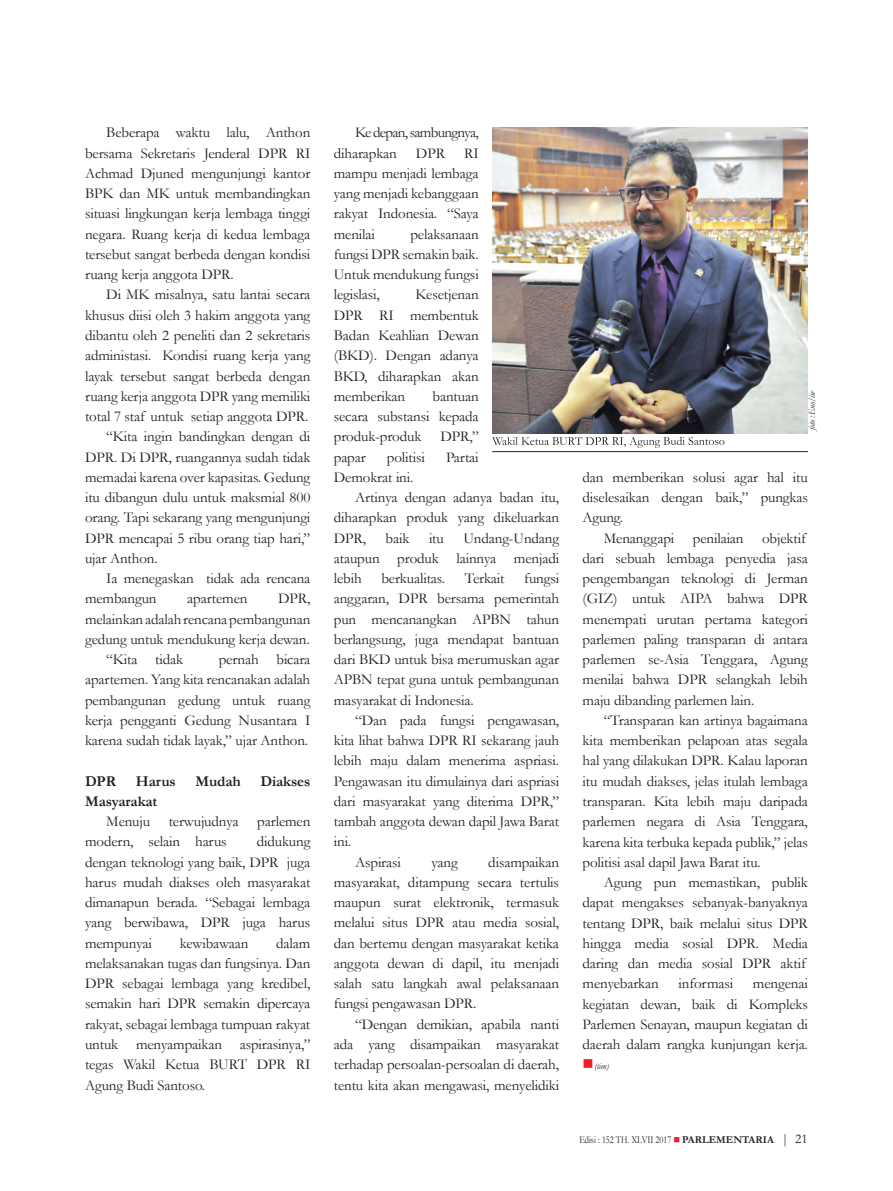
<style>
.page{position:relative;width:893px;height:1191px;background:#fff}
.page>*{position:absolute;margin:0;border:0;box-sizing:border-box;transform-origin:0 0}
.t1{font:15px/20.2px "Garamond";letter-spacing:-.01em;color:#231f20;text-align:justify}
.t2{font:700 15px "Garamond";letter-spacing:-.01em;color:#231f20}
.t3{font:15px/20.2px "Garamond";letter-spacing:-.045em;color:#231f20}
.t4{font:10.5px "Garamond";color:#231f20;scale:.8 1}
.t5{font:italic 9px "Garamond";letter-spacing:-.03em;color:#231f20}
.s1{color:#ee1d23}
.s2{font-weight:700}
.s3{font-size:13.5px}
</style>
<div class="page">
<img style="left:492px;top:128px;width:316px;height:305px">
<hr style="left:492px;top:451px;width:316px;height:1px;background:#231f20">
<svg style="left:492px;top:437px;width:232px;height:11px"></svg>
<p class="t1" style="left:85px;top:122px;width:227px;text-indent:21px">Beberapa waktu lalu, Anthon bersama Sekretaris Jenderal DPR RI Achmad Djuned mengunjungi kantor BPK dan MK untuk membandingkan situasi lingkungan kerja lembaga tinggi negara. Ruang kerja di kedua lembaga tersebut sangat berbeda dengan kondisi ruang kerja anggota DPR.</p>
<p class="t1" style="left:106px;top:284px;width:205px">Di MK misalnya, satu lantai secara</p>
<p class="t1" style="left:85px;top:304px;width:227px">khusus diisi oleh 3 hakim anggota yang</p>
<p class="t1" style="left:85px;top:325px;width:227px">dibantu oleh 2 peneliti dan 2 sekretaris</p>
<p class="t1" style="left:85px;top:345px;width:227px">administasi. Kondisi ruang kerja yang</p>
<p class="t1" style="left:85px;top:365px;width:227px">layak tersebut sangat berbeda dengan</p>
<p class="t1" style="left:85px;top:385px;width:227px">ruang kerja anggota DPR yang memiliki</p>
<p class="t1" style="left:85px;top:406px;width:225px">total 7 staf untuk setiap anggota DPR.</p>
<p class="t1" style="left:106px;top:426px;width:206px">“Kita ingin bandingkan dengan di</p>
<p class="t1" style="left:85px;top:446px;width:227px">DPR. Di DPR, ruangannya sudah tidak</p>
<p class="t1" style="left:85px;top:466px;width:227px">memadai karena over kapasitas. Gedung</p>
<p class="t1" style="left:85px;top:487px;width:227px">itu dibangun dulu untuk maksmial 800</p>
<p class="t1" style="left:85px;top:507px;width:227px">orang. Tapi sekarang yang mengunjungi</p>
<p class="t1" style="left:85px;top:527px;width:227px">DPR mencapai 5 ribu orang tiap hari,”</p>
<p class="t1" style="left:85px;top:547px;width:74px">ujar Anthon.</p>
<p class="t1" style="left:106px;top:568px;width:206px">Ia menegaskan tidak ada rencana</p>
<p class="t1" style="left:85px;top:588px;width:73px">membangun</p>
<p class="t1" style="left:187px;top:588px;width:62px">apartemen</p>
<p class="t1" style="left:278px;top:588px;width:34px">DPR,</p>
<p class="t1" style="left:85px;top:608px;width:227px">melainkan adalah rencana pembangunan</p>
<p class="t1" style="left:85px;top:628px;width:226px">gedung untuk mendukung kerja dewan.</p>
<p class="t1" style="left:106px;top:649px;width:78px">“Kita tidak</p>
<p class="t1" style="left:85px;top:649px;width:227px;text-indent:134px">pernah bicara apartemen. Yang kita rencanakan adalah pembangunan gedung untuk ruang kerja pengganti Gedung Nusantara I karena sudah tidak layak,” ujar Anthon.</p>
<p class="t2" style="left:85px;top:770px;width:33px">DPR</p>
<p class="t2" style="left:136px;top:770px;width:41px">Harus</p>
<p class="t2" style="left:195px;top:770px;width:47px">Mudah</p>
<p class="t2" style="left:260px;top:770px;width:51px">Diakses</p>
<p class="t2" style="left:85px;top:791px;width:74px">Masyarakat</p>
<p class="t1" style="left:85px;top:811px;width:227px;text-indent:21px">Menuju terwujudnya parlemen modern, selain harus</p>
<p class="t1" style="left:85px;top:831px;width:227px;text-indent:172px">didukung dengan teknologi yang baik, DPR juga harus mudah diakses oleh masyarakat dimanapun berada. “Sebagai lembaga yang berwibawa, DPR juga harus mempunyai</p>
<p class="t1" style="left:180px;top:932px;width:70px">kewibawaan</p>
<p class="t1" style="left:85px;top:932px;width:227px;text-indent:191px">dalam melaksanakan tugas dan fungsinya. Dan DPR sebagai lembaga yang kredibel, semakin hari DPR semakin dipercaya rakyat, sebagai lembaga tumpuan rakyat untuk menyampaikan aspirasinya,” tegas Wakil Ketua BURT DPR RI Agung Budi Santoso.</p>
<p class="t3" style="left:334px;top:122px;width:146px;text-indent:21px">Ke depan, sambungnya, diharapkan</p>
<p class="t1" style="left:416px;top:142px;width:31px">DPR</p>
<p class="t1" style="left:334px;top:142px;width:146px;text-indent:130px">RI mampu menjadi lembaga yang menjadi kebanggaan rakyat Indonesia. “Saya menilai</p>
<p class="t1" style="left:334px;top:223px;width:146px;text-indent:77px">pelaksanaan fungsi DPR semakin baik.<br>Untuk mendukung fungsi legislasi,</p>
<p class="t1" style="left:334px;top:284px;width:146px;text-indent:82px">Kesetjenan DPR RI membentuk Badan Keahlian Dewan (BKD). Dengan adanya BKD, diharapkan akan memberikan</p>
<p class="t1" style="left:334px;top:385px;width:146px;text-indent:99px">bantuan secara substansi kepada produk-produk</p>
<p class="t1" style="left:440px;top:426px;width:40px">DPR,”</p>
<p class="t1" style="left:334px;top:446px;width:33px">papar</p>
<p class="t1" style="left:387px;top:446px;width:40px">politisi</p>
<p class="t1" style="left:446px;top:446px;width:34px">Partai</p>
<p class="t1" style="left:334px;top:466px;width:81px">Demokrat ini.</p>
<p class="t1" style="left:355px;top:487px;width:206px">Artinya dengan adanya badan itu,</p>
<p class="t1" style="left:334px;top:507px;width:227px">diharapkan produk yang dikeluarkan</p>
<p class="t1" style="left:334px;top:527px;width:34px">DPR,</p>
<p class="t1" style="left:386px;top:527px;width:25px">baik</p>
<p class="t1" style="left:429px;top:527px;width:16px">itu</p>
<p class="t1" style="left:334px;top:527px;width:227px;text-indent:130px">Undang-Undang ataupun produk lainnya menjadi lebih</p>
<p class="t1" style="left:381px;top:568px;width:65px">berkualitas.</p>
<p class="t1" style="left:465px;top:568px;width:41px">Terkait</p>
<p class="t1" style="left:334px;top:568px;width:227px;text-indent:190px">fungsi anggaran, DPR bersama pemerintah pun mencanangkan APBN tahun berlangsung, juga mendapat bantuan dari BKD untuk bisa merumuskan agar APBN tepat guna untuk pembangunan masyarakat di Indonesia.</p>
<p class="t1" style="left:355px;top:709px;width:206px">“Dan pada fungsi pengawasan,</p>
<p class="t1" style="left:334px;top:730px;width:227px">kita lihat bahwa DPR RI sekarang jauh</p>
<p class="t1" style="left:334px;top:750px;width:227px">lebih maju dalam menerima aspriasi.</p>
<p class="t1" style="left:334px;top:770px;width:227px">Pengawasan itu dimulainya dari aspriasi</p>
<p class="t1" style="left:334px;top:790px;width:227px">dari masyarakat yang diterima DPR,”</p>
<p class="t1" style="left:334px;top:811px;width:227px">tambah anggota dewan dapil Jawa Barat</p>
<p class="t1" style="left:334px;top:831px;width:19px">ini.</p>
<p class="t1" style="left:355px;top:851px;width:47px">Aspirasi</p>
<p class="t1" style="left:431px;top:851px;width:28px">yang</p>
<p class="t1" style="left:334px;top:851px;width:227px;text-indent:154px">disampaikan masyarakat, ditampung secara tertulis maupun surat elektronik, termasuk melalui situs DPR atau media sosial, dan bertemu dengan masyarakat ketika anggota dewan di dapil, itu menjadi salah satu langkah awal pelaksanaan fungsi pengawasan DPR.</p>
<p class="t1" style="left:334px;top:1013px;width:227px;text-indent:21px">“Dengan demikian, apabila nanti ada yang disampaikan masyarakat terhadap persoalan-persoalan di daerah, tentu kita akan mengawasi, menyelidiki</p>
<p class="t5" style="left:806px;top:430px;width:41px;rotate:-90deg">foto : Eno/iw</p>
<p class="t1" style="left:583px;top:466px;width:227px">dan memberikan solusi agar hal itu diselesaikan dengan baik,” pungkas Agung.</p>
<p class="t1" style="left:583px;top:527px;width:227px;text-align:left;text-indent:21px">Menanggapi penilaian objektif dari sebuah lembaga penyedia jasa pengembangan teknologi di Jerman (GIZ) untuk AIPA bahwa DPR menempati urutan pertama kategori parlemen paling transparan di antara parlemen se-Asia Tenggara, Agung menilai bahwa DPR selangkah lebih maju dibanding parlemen lain.</p>
<p class="t1" style="left:583px;top:709px;width:227px;text-indent:21px">“Transparan kan artinya bagaimana kita memberikan pelapoan atas segala hal yang dilakukan DPR. Kalau laporan itu mudah diakses, jelas itulah lembaga transparan. Kita lebih maju daripada parlemen negara di Asia Tenggara, karena kita terbuka kepada publik,” jelas politisi asal dapil Jawa Barat itu.</p>
<p class="t1" style="left:583px;top:871px;width:227px;text-align:left;text-indent:21px">Agung pun memastikan, publik dapat mengakses sebanyak-banyaknya tentang DPR, baik melalui situs DPR hingga media sosial DPR. Media daring dan media sosial DPR aktif menyebarkan</p>
<p class="t1" style="left:678px;top:973px;width:56px">informasi</p>
<p class="t1" style="left:583px;top:973px;width:227px;text-indent:170px">mengenai kegiatan dewan, baik di Kompleks Parlemen Senayan, maupun kegiatan di daerah dalam rangka kunjungan kerja.</p>
<p class="t5" style="left:583px;top:1060px;width:28px"><span class="s1">■</span>(tim)</p>
<p class="t4" style="left:579px;top:1132px;width:287px">Edisi : 152 TH. XLVII 2017 <span class="s1">■</span> <span class="s2">PARLEMENTARIA</span> <span class="s3">| 21</span></p>
</div>
